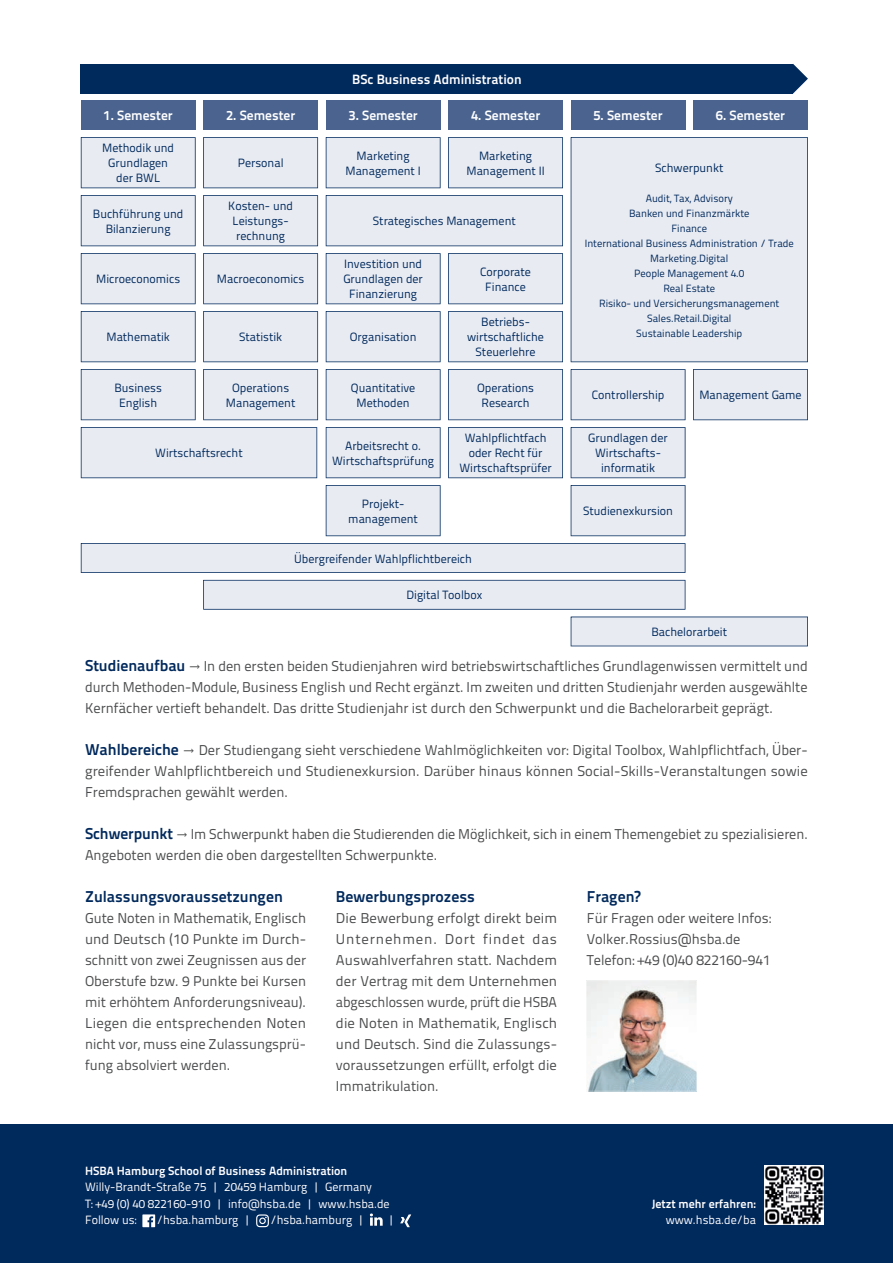
<style>
.page{position:relative;width:893px;height:1263px;background:#fff}
.page>*{position:absolute;margin:0;border:0;box-sizing:border-box;transform-origin:0 0}
.t1{font:15.75px "Titillium Text 25 L 800 wt";color:#00295c}
.t2{font:14.25px/21px "Titillium Text 25 L 400 wt";color:#4b4c4d;text-align:justify}
.t3{font:13.5px "Titillium Text 25 L 800 wt";color:#fff}
.t4{font:12px/15px "Titillium Text 25 L 400 wt";color:#00295c;text-align:center}
.t5{font:12px/16.5px "Titillium Text 25 L 400 wt";color:#fff}
.t6{font:12px "Titillium Text 25 L 800 wt";color:#fff}
.t7{font:10.5px/15px "Titillium Text 25 L 400 wt";color:#00295c;text-align:center}
.s1{font-family:"Titillium Text 25 L 800 wt";font-size:15.75px;color:#00295c}
.s2{font-family:"Segoe UI";font-weight:300}
</style>
<div class="page">
<div style="left:0;top:1125px;width:893px;height:138px;background:#00295c"></div>
<svg style="left:142px;top:1214px;width:13px;height:13px"></svg>
<svg style="left:256px;top:1214px;width:13px;height:13px"></svg>
<svg style="left:370px;top:1213px;width:13px;height:13px"></svg>
<svg style="left:400px;top:1214px;width:11px;height:13px"></svg>
<img style="left:765px;top:1166px;width:58px;height:58px">
<img style="left:586px;top:981px;width:111px;height:110px">
<div style="left:81px;top:100px;width:115px;height:30px;background:#4b648f"></div>
<div style="left:81px;top:137px;width:115px;height:51px;background:#e8ebf2"></div>
<div style="left:81px;top:195px;width:115px;height:51px;background:#e8ebf2"></div>
<div style="left:81px;top:253px;width:115px;height:51px;background:#e8ebf2"></div>
<div style="left:81px;top:311px;width:115px;height:51px;background:#e8ebf2"></div>
<div style="left:81px;top:369px;width:115px;height:51px;background:#e8ebf2"></div>
<div style="left:81px;top:427px;width:236px;height:51px;background:#e8ebf2"></div>
<div style="left:203px;top:100px;width:115px;height:30px;background:#4b648f"></div>
<div style="left:203px;top:137px;width:115px;height:51px;background:#e8ebf2"></div>
<div style="left:203px;top:195px;width:115px;height:51px;background:#e8ebf2"></div>
<div style="left:203px;top:253px;width:115px;height:51px;background:#e8ebf2"></div>
<div style="left:203px;top:311px;width:115px;height:51px;background:#e8ebf2"></div>
<div style="left:203px;top:369px;width:115px;height:51px;background:#e8ebf2"></div>
<div style="left:326px;top:100px;width:115px;height:30px;background:#4b648f"></div>
<div style="left:326px;top:195px;width:237px;height:51px;background:#e8ebf2"></div>
<div style="left:326px;top:253px;width:115px;height:51px;background:#e8ebf2"></div>
<div style="left:326px;top:311px;width:115px;height:51px;background:#e8ebf2"></div>
<div style="left:326px;top:369px;width:115px;height:51px;background:#e8ebf2"></div>
<div style="left:326px;top:427px;width:115px;height:51px;background:#e8ebf2"></div>
<div style="left:326px;top:485px;width:115px;height:51px;background:#e8ebf2"></div>
<div style="left:448px;top:100px;width:115px;height:30px;background:#4b648f"></div>
<div style="left:326px;top:137px;width:115px;height:51px;background:#e8ebf2"></div>
<div style="left:448px;top:137px;width:115px;height:51px;background:#e8ebf2"></div>
<div style="left:448px;top:253px;width:115px;height:51px;background:#e8ebf2"></div>
<div style="left:448px;top:311px;width:115px;height:51px;background:#e8ebf2"></div>
<div style="left:448px;top:369px;width:115px;height:51px;background:#e8ebf2"></div>
<div style="left:448px;top:427px;width:115px;height:51px;background:#e8ebf2"></div>
<div style="left:571px;top:100px;width:114px;height:30px;background:#4b648f"></div>
<div style="left:571px;top:369px;width:114px;height:51px;background:#e8ebf2"></div>
<div style="left:571px;top:427px;width:114px;height:51px;background:#e8ebf2"></div>
<div style="left:571px;top:485px;width:114px;height:51px;background:#e8ebf2"></div>
<div style="left:571px;top:137px;width:237px;height:225px;background:#e8ebf2"></div>
<div style="left:693px;top:101px;width:115px;height:29px;background:#4b648f"></div>
<div style="left:693px;top:369px;width:115px;height:51px;background:#e8ebf2"></div>
<svg style="left:81px;top:543px;width:604px;height:30px;background:#dbe0e9"></svg>
<svg style="left:203px;top:580px;width:482px;height:30px;background:#dce1ea"></svg>
<svg style="left:571px;top:617px;width:237px;height:29px;background:#e0e5ed"></svg>
<div style="left:81px;top:64px;width:712px;height:30px;background:#00295c"></div>
<svg style="left:793px;top:64px;width:15px;height:30px"></svg>
<p class="t3" style="left:104px;top:105px;width:71px">1. Semester</p>
<p class="t4" style="left:102px;top:140px;width:73px">Methodik und<br>Grundlagen der BWL</p>
<p class="t4" style="left:93px;top:205px;width:92px">Buchführung und<br>Bilanzierung</p>
<p class="t4" style="left:96px;top:271px;width:86px">Microeconomics</p>
<p class="t4" style="left:106px;top:329px;width:65px">Mathematik</p>
<p class="t3" style="left:226px;top:105px;width:71px">2. Semester</p>
<p class="t4" style="left:238px;top:155px;width:47px">Personal</p>
<p class="t4" style="left:228px;top:198px;width:66px">Kosten- und<br>Leistungs&shy;rechnung</p>
<p class="t4" style="left:217px;top:271px;width:89px">Macroeconomics</p>
<p class="t4" style="left:239px;top:329px;width:45px">Statistik</p>
<p class="t4" style="left:226px;top:379px;width:71px">Operations<br>Management</p>
<p class="t4" style="left:114px;top:379px;width:49px">Business<br>English</p>
<p class="t4" style="left:155px;top:445px;width:89px">Wirtschaftsrecht</p>
<p class="t3" style="left:352px;top:69px;width:171px">BSc Business Administration</p>
<p class="t3" style="left:349px;top:105px;width:71px">3. Semester</p>
<p class="t3" style="left:471px;top:105px;width:71px">4. Semester</p>
<p class="t4" style="left:345px;top:147px;width:77px">Marketing<br>Management I</p>
<p class="t4" style="left:466px;top:147px;width:80px">Marketing<br>Management II</p>
<p class="t4" style="left:373px;top:213px;width:144px">Strategisches Management</p>
<p class="t4" style="left:343px;top:256px;width:81px">Investition und<br>Grundlagen der<br>Finanzierung</p>
<p class="t4" style="left:350px;top:329px;width:68px">Organisation</p>
<p class="t4" style="left:351px;top:379px;width:66px">Quantitative<br>Methoden</p>
<p class="t4" style="left:332px;top:437px;width:103px">Arbeitsrecht o.<br>Wirtschaftsprüfung</p>
<p class="t4" style="left:348px;top:495px;width:71px">Projekt&shy;management</p>
<p class="t4" style="left:480px;top:263px;width:52px">Corporate<br>Finance</p>
<p class="t4" style="left:467px;top:314px;width:78px">Betriebs&shy;wirtschaftliche<br>Steuerlehre</p>
<p class="t4" style="left:477px;top:379px;width:59px">Operations<br>Research</p>
<p class="t4" style="left:459px;top:430px;width:94px">Wahlpflichtfach oder Recht für<br>Wirtschaftsprüfer</p>
<p class="t4" style="left:294px;top:550px;width:179px">Übergreifender Wahlpflichtbereich</p>
<p class="t4" style="left:406px;top:587px;width:77px">Digital Toolbox</p>
<p class="t3" style="left:593px;top:105px;width:71px">5. Semester</p>
<p class="t3" style="left:716px;top:105px;width:71px">6. Semester</p>
<p class="t4" style="left:655px;top:159px;width:70px">Schwerpunkt</p>
<p class="t7" style="left:585px;top:190px;width:211px">Audit, Tax, Advisory<br>Banken und Finanzmärkte<br>Finance<br>International Business Administration / Trade<br>Marketing.Digital<br>People Management 4.0<br>Real Estate<br>Risiko- und Versicherungsmanagement<br>Sales.Retail.Digital<br>Sustainable Leadership</p>
<p class="t4" style="left:592px;top:387px;width:74px">Controllership</p>
<p class="t4" style="left:588px;top:430px;width:81px">Grundlagen der<br>Wirtschafts&shy;informatik</p>
<p class="t4" style="left:583px;top:503px;width:92px">Studienexkursion</p>
<p class="t4" style="left:699px;top:387px;width:104px">Management Game</p>
<p class="t4" style="left:651px;top:624px;width:77px">Bachelorarbeit</p>
<p class="t2" style="left:85px;top:655px;width:724px"><span class="s1">Studienaufbau</span> <span class="s2">→</span> In den ersten beiden Studienjahren wird betriebswirtschaftliches Grundlagenwissen vermittelt und durch Methoden-Module, Business English und Recht ergänzt. Im zweiten und dritten Studienjahr werden ausgewählte Kernfächer vertieft behandelt. Das dritte Studienjahr ist durch den Schwerpunkt und die Bachelorarbeit geprägt.</p>
<p class="t2" style="left:85px;top:739px;width:724px"><span class="s1">Wahlbereiche</span> <span class="s2">→</span> Der Studiengang sieht verschiedene Wahlmöglichkeiten vor: Digital Toolbox, Wahlpflichtfach, Über&shy;greifender Wahlpflichtbereich und Studienexkursion. Darüber hinaus können Social-Skills-Veranstaltungen sowie Fremdsprachen gewählt werden.</p>
<p class="t2" style="left:85px;top:823px;width:724px"><span class="s1">Schwerpunkt</span> <span class="s2">→</span> Im Schwerpunkt haben die Studierenden die Möglichkeit, sich in einem Themengebiet zu spezialisieren.<br>Angeboten werden die oben dargestellten Schwerpunkte.</p>
<p class="t1" style="left:85px;top:884px;width:199px">Zulassungsvoraussetzungen</p>
<p class="t2" style="left:85px;top:907px;width:223px">Gute Noten in Mathematik, Englisch und Deutsch (10 Punkte im Durch&shy;schnitt von zwei Zeugnissen aus der Oberstufe bzw. 9 Punkte bei Kursen mit erhöhtem Anforderungs niveau).<br>Liegen die entsprechenden Noten nicht vor, muss eine Zulassungsprü&shy;fung absolviert werden.</p>
<p class="t1" style="left:587px;top:884px;width:55px">Fragen?</p>
<p class="t2" style="left:587px;top:907px;width:186px;text-align:left">Für Fragen oder weitere Infos:<br>Volker.Rossius@hsba.de<br>Telefon: +49 (0)40 822160-941</p>
<p class="t1" style="left:336px;top:884px;width:141px">Bewerbungsprozess</p>
<p class="t2" style="left:336px;top:907px;width:223px">Die Bewerbung erfolgt direkt beim Unternehmen. Dort findet das Auswahlverfahren statt. Nachdem der Vertrag mit dem Unternehmen abgeschlossen wurde, prüft die HSBA die Noten in Mathematik, Englisch und Deutsch. Sind die Zulassungs&shy;voraussetzungen erfüllt, erfolgt die Immatrikulation.</p>
<p class="t6" style="left:85px;top:1161px;width:264px">HSBA Hamburg School of Business Administration</p>
<p class="t5" style="left:85px;top:1178px;width:306px">Willy-Brandt-Straße 75 | 20459 Hamburg | Germany<br>T: +49 (0) 40 822160-910 | info@hsba.de | www.hsba.de<br>Follow us:</p>
<p class="t5" style="left:157px;top:1211px;width:95px">/hsba.hamburg |</p>
<p class="t5" style="left:270px;top:1211px;width:95px">/hsba.hamburg |</p>
<p class="t5" style="left:388px;top:1211px;width:8px">|</p>
<p class="t6" style="left:652px;top:1194px;width:106px">Jetzt mehr erfahren:</p>
<p class="t5" style="left:666px;top:1211px;width:92px">www.hsba.de/ba</p>
</div>
